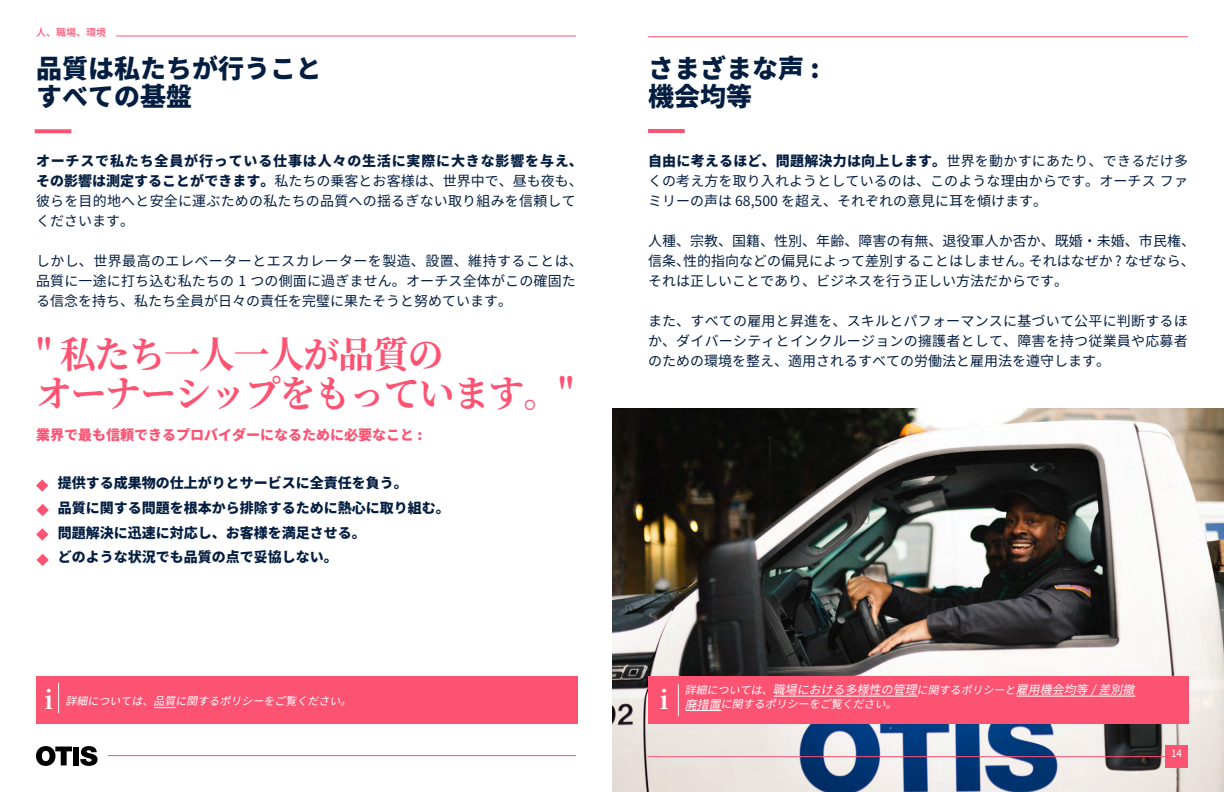
<style>
.page{position:relative;width:1224px;height:792px;background:#fff}
.page>*{position:absolute;margin:0;border:0;box-sizing:border-box;transform-origin:0 0}
.t1{font:700 37px/39px "Noto Serif CJ Kjp";letter-spacing:-.03em;color:#fd5373}
.t2{font:900 26px/28px "Noto Sans CJ Kjp";color:#041e41}
.t3{font:700 25px "Noto Serif CJ Kjp";color:#fff}
.t4{font:14px/20px "Noto Sans CJ Kjp";color:#041e41;text-align:justify}
.t5{font:900 14px/24.7px "Noto Sans CJ Kjp";color:#041e41}
.t6{font:900 14px "Noto Sans CJ Kjp";color:#fd5373}
.t7{font:italic 12px "Noto Sans CJ Kjp";color:#fff}
.t8{font:italic 11px "Noto Sans CJ Kjp";color:#fff}
.t9{font:500 10px "Noto Sans CJ Kjp";color:#fd5373}
.t10{font:10px "Noto Sans CJ Kjp";color:#fff}
.s1{font-weight:900}
.s2{font-size:11px}
.s3{font-size:12px}
</style>
<div class="page">
<img style="left:612px;top:408px;width:612px;height:384px">
<hr style="left:648px;top:36px;width:540px;height:1px;background:#fd5373">
<hr style="left:108px;top:755px;width:468px;height:1px;background:#fd5373">
<hr style="left:647px;top:756px;width:541px;height:1px;background:#fd5373">
<div style="left:1165px;top:745px;width:23px;height:23px;background:#fd5373"></div>
<hr style="left:116px;top:36px;width:460px;height:1px;background:#fd5373">
<svg style="left:35px;top:129px;width:36px;height:4px"></svg>
<hr style="left:648px;top:129px;width:37px;height:4px;background:#fd5373">
<svg style="left:36px;top:479px;width:12px;height:13px"></svg>
<svg style="left:36px;top:504px;width:13px;height:12px"></svg>
<svg style="left:36px;top:528px;width:13px;height:13px"></svg>
<svg style="left:36px;top:554px;width:13px;height:12px"></svg>
<div style="left:648px;top:677px;width:540px;height:47px;background:#fd5373"></div>
<hr style="left:774px;top:696px;width:144px;height:1px;background:#fff">
<hr style="left:1017px;top:696px;width:118px;height:1px;background:#fff">
<hr style="left:686px;top:710px;width:36px;height:1px;background:#fff">
<hr style="left:678px;top:684px;width:1px;height:32px;background:#fff">
<div style="left:36px;top:677px;width:542px;height:47px;background:#fd5373"></div>
<svg style="left:154px;top:707px;width:22px;height:1px"></svg>
<hr style="left:58px;top:683px;width:1px;height:30px;background:#fff">
<svg style="left:36px;top:746px;width:36px;height:20px"></svg>
<div style="left:73px;top:747px;width:6px;height:18px;background:#000"></div>
<svg style="left:80px;top:746px;width:18px;height:20px"></svg>
<p class="t9" style="left:36px;top:27px;width:72px">人、職場、環境</p>
<h2 class="t2" style="left:36px;top:55px;width:287px">品質は私たちが行うことすべての基盤</h2>
<h2 class="t2" style="left:648px;top:55px;width:173px">さまざまな声 :機会均等</h2>
<p class="t4" style="left:36px;top:151px;width:548px;text-align:left"><span class="s1">オーチスで私たち全員が行っている仕事は人々の生活に実際に大きな影響を与え、その影響は測定することができます。</span>私たちの乗客とお客様は、世界中で、昼も夜も、彼らを目的地へと安全に運ぶための私たちの品質への揺るぎない取り組みを信頼してくださいます。</p>
<p class="t4" style="left:36px;top:251px;width:548px;text-align:left">しかし、世界最高のエレベーターとエスカレーターを製造、設置、維持することは、品質に一途に打ち込む私たちの 1 つの側面に過ぎません。オーチス全体がこの確固たる信念を持ち、私たち全員が日々の責任を完璧に果たそうと努めています。</p>
<h1 class="t1" style="left:36px;top:336px;width:540px">" 私たち一人一人が品質の<br>オーナーシップをもっています。"</h1>
<p class="t6" style="left:36px;top:427px;width:388px">業界で最も信頼できるプロバイダーになるために必要なこと :</p>
<p class="t5" style="left:58px;top:471px;width:393px">提供する成果物の仕上がりとサービスに全責任を負う。<br>品質に関する問題を根本から排除するために熱心に取り組む。問題解決に迅速に対応し、お客様を満足させる。<br>どのような状況でも品質の点で妥協しない。</p>
<p class="t4" style="left:648px;top:151px;width:542px"><span class="s1">自由に考えるほど、問題解決力は向上します。</span>世界を動かすにあたり、できるだけ多くの考え方を取り入れようとしているのは、このような理由からです。オーチスファミリーの声は 68,500 を超え、それぞれの意見に耳を傾けます。</p>
<p class="t4" style="left:648px;top:231px;width:549px">人種、宗教、国籍、性別、年齢、障害の有無、退役軍人か否か、既婚・未婚、市民権、信条、性的指向などの偏見によって差別することはしません。それはなぜか ? なぜなら、それは正しいことであり、ビジネスを行う正しい方法だからです。</p>
<p class="t4" style="left:648px;top:311px;width:541px">また、すべての雇用と昇進を、スキルとパフォーマンスに基づいて公平に判断するほか、ダイバーシティとインクルージョンの擁護者として、障害を持つ従業員や応募者のための環境を整え、適用されるすべての労働法と雇用法を遵守します。</p>
<h3 class="t3" style="left:660px;top:686px;width:10px">i</h3>
<p class="t7" style="left:685px;top:683px;width:457px"><span class="s2">詳細については、</span>職場における多様性の管理<span class="s2">に関するポリシーと</span>雇用機会均等 / 差別撤</p>
<h3 class="t3" style="left:45px;top:686px;width:10px">i</h3>
<p class="t8" style="left:65px;top:695px;width:293px">詳細については、品質に関するポリシーをご覧ください。</p>
<p class="t8" style="left:685px;top:698px;width:219px"><span class="s3">廃措置</span>に関するポリシーをご覧ください。</p>
<p class="t10" style="left:1171px;top:748px;width:13px">14</p>
</div>
